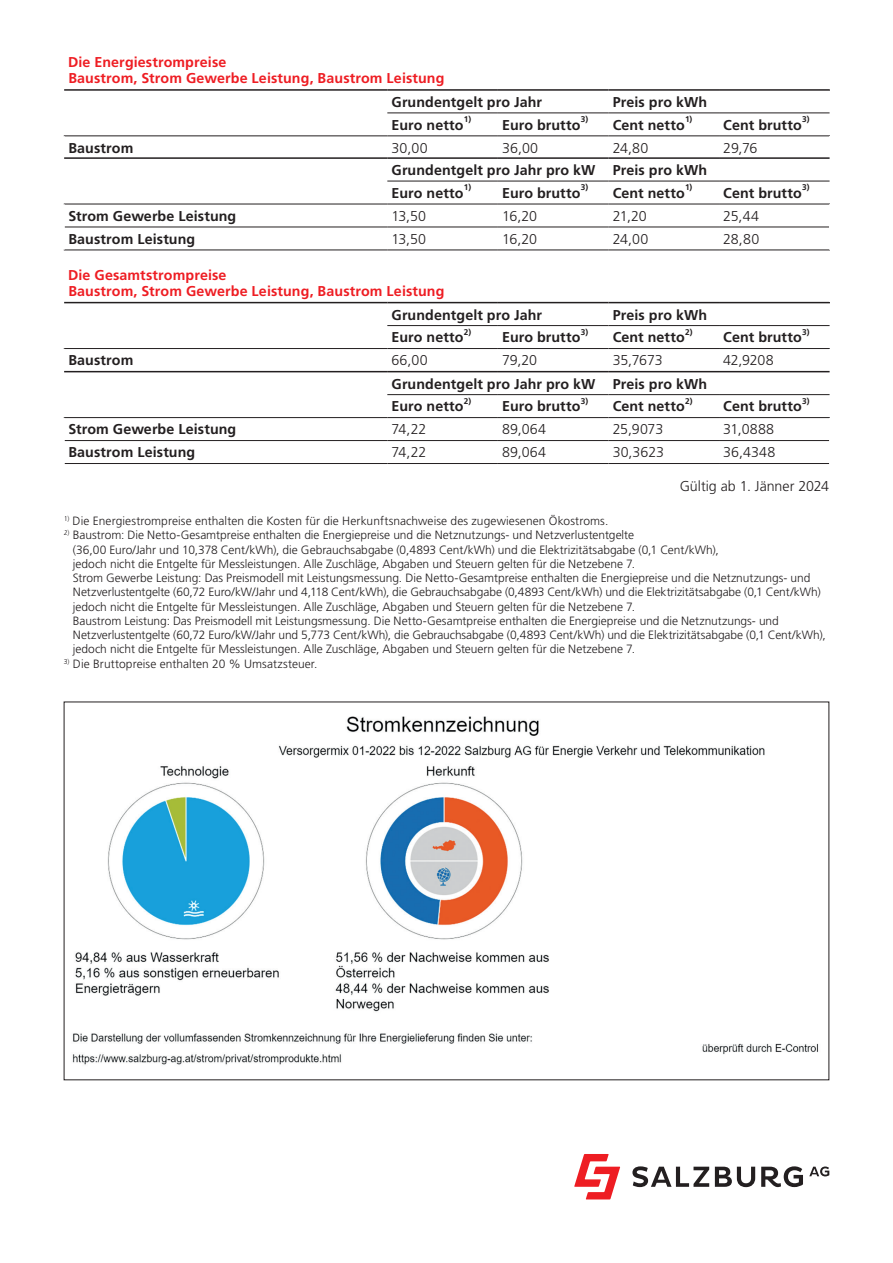
<style>
.page{position:relative;width:893px;height:1263px;background:#fff}
.page>*{position:absolute;margin:0;border:0;box-sizing:border-box;transform-origin:0 0}
.t1{font:700 14.25px/22.6px "Frutiger LT Std";letter-spacing:.01em;color:#231f20}
.t2{font:300 14.25px "Frutiger LT Std";letter-spacing:-.005em;color:#231f20}
.t3{font:700 14.25px "Frutiger LT Std";letter-spacing:.01em;color:#ee1d23}
.t4{font:300 12px/14.2px "Frutiger LT Std";letter-spacing:-.005em;color:#231f20}
.t5{font:700 8.25px "Frutiger LT Std";color:#231f20}
</style>
<div class="page">
<svg style="left:632px;top:1166px;width:77px;height:21px"></svg>
<svg style="left:715px;top:1167px;width:40px;height:20px"></svg>
<svg style="left:761px;top:1166px;width:42px;height:21px"></svg>
<svg style="left:809px;top:1166px;width:20px;height:10px"></svg>
<svg style="left:574px;top:1154px;width:46px;height:45px"></svg>
<svg style="left:64px;top:89px;width:766px;height:162px"></svg>
<svg style="left:64px;top:301px;width:766px;height:163px"></svg>
<img style="left:63px;top:704px;width:767px;height:377px">
<p class="t3" style="left:68px;top:54px;width:160px">Die Energiestrompreise</p>
<p class="t3" style="left:68px;top:70px;width:378px">Baustrom, Strom Gewerbe Leistung, Baustrom Leistung</p>
<p class="t1" style="left:392px;top:91px;width:152px">Grundentgelt pro Jahr</p>
<p class="t1" style="left:613px;top:91px;width:96px">Preis pro kWh</p>
<p class="t1" style="left:392px;top:114px;width:73px">Euro netto</p>
<p class="t5" style="left:464px;top:114px;width:9px">1)</p>
<p class="t1" style="left:502px;top:114px;width:80px">Euro brutto</p>
<p class="t5" style="left:581px;top:114px;width:9px">3)</p>
<p class="t5" style="left:685px;top:114px;width:9px">1)</p>
<p class="t1" style="left:723px;top:114px;width:80px">Cent brutto</p>
<p class="t5" style="left:802px;top:114px;width:9px">3)</p>
<p class="t1" style="left:613px;top:114px;width:74px">Cent netto</p>
<p class="t1" style="left:68px;top:136px;width:67px">Baustrom</p>
<p class="t2" style="left:392px;top:140px;width:38px">30,00</p>
<p class="t2" style="left:502px;top:140px;width:38px">36,00</p>
<p class="t2" style="left:613px;top:140px;width:37px">24,80</p>
<p class="t2" style="left:723px;top:140px;width:36px">29,76</p>
<p class="t1" style="left:392px;top:159px;width:317px">Grundentgelt pro Jahr pro kW Preis pro kWh<br>Euro netto</p>
<p class="t5" style="left:464px;top:182px;width:9px">1)</p>
<p class="t1" style="left:502px;top:182px;width:80px">Euro brutto</p>
<p class="t5" style="left:581px;top:182px;width:9px">3)</p>
<p class="t5" style="left:685px;top:182px;width:9px">1)</p>
<p class="t1" style="left:723px;top:182px;width:80px">Cent brutto</p>
<p class="t5" style="left:802px;top:182px;width:9px">3)</p>
<p class="t1" style="left:613px;top:182px;width:74px">Cent netto</p>
<p class="t1" style="left:68px;top:205px;width:169px">Strom Gewerbe Leistung</p>
<p class="t2" style="left:392px;top:208px;width:36px">13,50</p>
<p class="t2" style="left:502px;top:208px;width:36px">16,20</p>
<p class="t2" style="left:613px;top:208px;width:36px">21,20</p>
<p class="t2" style="left:723px;top:208px;width:37px">25,44</p>
<p class="t1" style="left:68px;top:228px;width:128px">Baustrom Leistung</p>
<p class="t2" style="left:392px;top:231px;width:36px">13,50</p>
<p class="t2" style="left:502px;top:231px;width:36px">16,20</p>
<p class="t2" style="left:613px;top:231px;width:37px">24,00</p>
<p class="t2" style="left:723px;top:231px;width:37px">28,80</p>
<p class="t3" style="left:68px;top:266px;width:160px">Die Gesamtstrompreise</p>
<p class="t3" style="left:68px;top:283px;width:378px">Baustrom, Strom Gewerbe Leistung, Baustrom Leistung</p>
<p class="t1" style="left:392px;top:303px;width:152px">Grundentgelt pro Jahr</p>
<p class="t1" style="left:613px;top:303px;width:96px">Preis pro kWh</p>
<p class="t1" style="left:392px;top:326px;width:73px">Euro netto</p>
<p class="t5" style="left:464px;top:327px;width:9px">2)</p>
<p class="t1" style="left:502px;top:326px;width:80px">Euro brutto</p>
<p class="t5" style="left:581px;top:327px;width:9px">3)</p>
<p class="t5" style="left:685px;top:327px;width:9px">2)</p>
<p class="t1" style="left:723px;top:326px;width:80px">Cent brutto</p>
<p class="t5" style="left:802px;top:327px;width:9px">3)</p>
<p class="t1" style="left:613px;top:326px;width:74px">Cent netto</p>
<p class="t1" style="left:68px;top:349px;width:67px">Baustrom</p>
<p class="t2" style="left:392px;top:352px;width:38px">66,00</p>
<p class="t2" style="left:502px;top:352px;width:37px">79,20</p>
<p class="t2" style="left:613px;top:352px;width:51px">35,7673</p>
<p class="t2" style="left:723px;top:352px;width:52px">42,9208</p>
<p class="t1" style="left:392px;top:373px;width:317px">Grundentgelt pro Jahr pro kW Preis pro kWh<br>Euro netto</p>
<p class="t5" style="left:464px;top:396px;width:9px">2)</p>
<p class="t1" style="left:502px;top:395px;width:80px">Euro brutto</p>
<p class="t5" style="left:581px;top:396px;width:9px">3)</p>
<p class="t5" style="left:685px;top:396px;width:9px">2)</p>
<p class="t1" style="left:723px;top:395px;width:80px">Cent brutto</p>
<p class="t5" style="left:802px;top:396px;width:9px">3)</p>
<p class="t1" style="left:613px;top:395px;width:74px">Cent netto</p>
<p class="t1" style="left:68px;top:418px;width:169px">Strom Gewerbe Leistung</p>
<p class="t2" style="left:392px;top:421px;width:36px">74,22</p>
<p class="t2" style="left:502px;top:421px;width:46px">89,064</p>
<p class="t2" style="left:613px;top:421px;width:52px">25,9073</p>
<p class="t2" style="left:723px;top:421px;width:52px">31,0888</p>
<p class="t1" style="left:68px;top:441px;width:128px">Baustrom Leistung</p>
<p class="t2" style="left:392px;top:444px;width:36px">74,22</p>
<p class="t2" style="left:502px;top:444px;width:46px">89,064</p>
<p class="t2" style="left:613px;top:444px;width:53px">30,3623</p>
<p class="t2" style="left:723px;top:444px;width:54px">36,4348</p>
<p class="t2" style="left:680px;top:478px;width:151px">Gültig ab 1. Jänner 2024</p>
<p class="t4" style="left:64px;top:514px;width:546px"><sup>1)</sup> Die Energiestrompreise enthalten die Kosten für die Herkunftsnachweise des zugewiesenen Ökostroms.</p>
<p class="t4" style="left:73px;top:528px;width:754px;text-indent:-9px"><sup>2)</sup> Baustrom: Die Netto-Gesamtpreise enthalten die Energiepreise und die Netznutzungs- und Netzverlustentgelte<br>(36,00 Euro/Jahr und 10,378 Cent/kWh), die Gebrauchsabgabe (0,4893 Cent/kWh) und die Elektrizitätsabgabe (0,1 Cent/kWh),<br>jedoch nicht die Entgelte für Messleistungen. Alle Zuschläge, Abgaben und Steuern gelten für die Netzebene 7.<br>Strom Gewerbe Leistung: Das Preismodell mit Leistungsmessung. Die Netto-Gesamtpreise enthalten die Energiepreise und die Netznutzungs- und Netzverlustentgelte (60,72 Euro/kW/Jahr und 4,118 Cent/kWh), die Gebrauchsabgabe (0,4893 Cent/kWh) und die Elektrizitätsabgabe (0,1 Cent/kWh) jedoch nicht die Entgelte für Messleistungen. Alle Zuschläge, Abgaben und Steuern gelten für die Netzebene 7.<br>Baustrom Leistung: Das Preismodell mit Leistungsmessung. Die Netto-Gesamtpreise enthalten die Energiepreise und die Netznutzungs- und Netzverlustentgelte (60,72 Euro/kW/Jahr und 5,773 Cent/kWh), die Gebrauchsabgabe (0,4893 Cent/kWh) und die Elektrizitätsabgabe (0,1 Cent/kWh), jedoch nicht die Entgelte für Messleistungen. Alle Zuschläge, Abgaben und Steuern gelten für die Netzebene 7.</p>
<p class="t4" style="left:64px;top:656px;width:255px"><sup>3)</sup> Die Bruttopreise enthalten 20 % Umsatzsteuer.</p>
</div>
